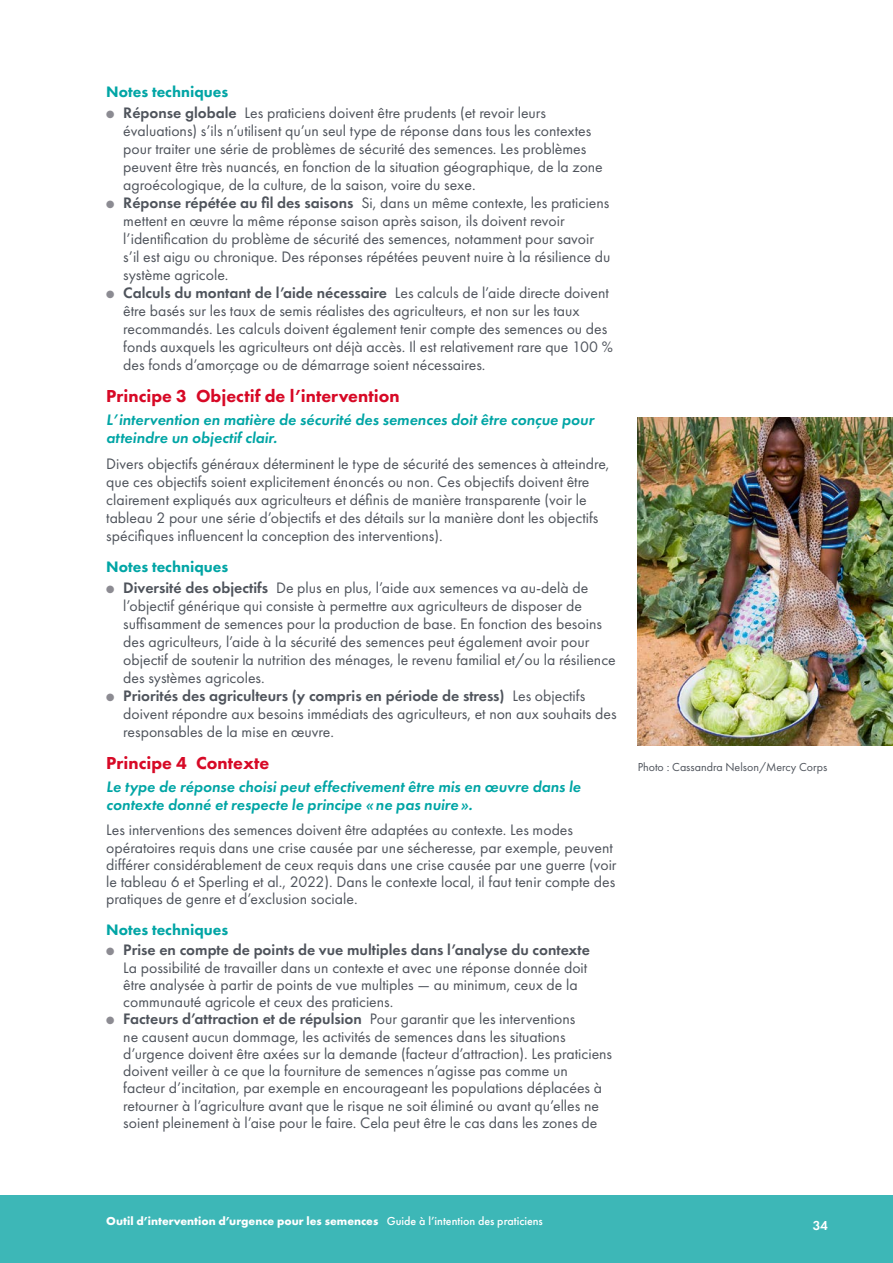
<style>
.page{position:relative;width:893px;height:1263px;background:#fff}
.page>*{position:absolute;margin:0;border:0;box-sizing:border-box;transform-origin:0 0}
.h3-principle-noToc{font:800 18px "Futura PT";color:#d70926}
.text-body{font:15.75px/18px "Futura PT";color:#4e535b}
.text-body-10_5_11_5{font:15.75px/17.2px "Futura PT";color:#4e535b}
.text-body-2{font:italic 600 15.75px/18px "Futura PT";color:#00a5a5}
.h3-noToc{font:800 15.75px "Futura PT";color:#00a5a5}
.t1{font:600 13.5px "Futura PT";color:#fff}
.t2{font:700 12px "Futura PT";color:#fff}
.photoCredit{font:12px "Futura PT";color:#4e535b}
.s1{color:#8c8b92}
.s2{font-weight:600}
.s3{font-weight:500}
</style>
<div class="page">
<div style="left:0;top:1195px;width:893px;height:68px;background:#3db7b7"></div>
<img style="left:638px;top:418px;width:255px;height:327px">
<p class="h3-noToc" style="left:106px;top:82px;width:123px">Notes techniques</p>
<p class="text-body" style="left:123px;top:103px;width:481px;text-indent:-17px"><span class="s1">●</span> <span class="s2">Réponse globale</span> Les praticiens doivent être prudents (et revoir leurs évaluations) s’ils n’utilisent qu’un seul type de réponse dans tous les contextes pour traiter une série de problèmes de sécurité des semences. Les problèmes peuvent être très nuancés, en fonction de la situation géographique, de la zone agroécologique, de la culture, de la saison, voire du sexe.</p>
<p class="text-body" style="left:123px;top:193px;width:489px;text-indent:-17px"><span class="s1">●</span> <span class="s2">Réponse répétée au fil des saisons</span> Si, dans un même contexte, les praticiens mettent en œuvre la même réponse saison après saison, ils doivent revoir l’identification du problème de sécurité des semences, notamment pour savoir s’il est aigu ou chronique. Des réponses répétées peuvent nuire à la résilience du système agricole.</p>
<p class="text-body" style="left:123px;top:283px;width:491px;text-indent:-17px"><span class="s1">●</span> <span class="s2">Calculs du montant de l’aide nécessaire</span> Les calculs de l’aide directe doivent être basés sur les taux de semis réalistes des agriculteurs, et non sur les taux recommandés. Les calculs doivent également tenir compte des semences ou des fonds auxquels les agriculteurs ont déjà accès. Il est relativement rare que 100 % des fonds d’amorçage ou de démarrage soient nécessaires.</p>
<p class="h3-principle-noToc" style="left:106px;top:385px;width:295px">Principe 3 Objectif de l’intervention</p>
<p class="text-body-2" style="left:106px;top:410px;width:489px">L’intervention en matière de sécurité des semences doit être conçue pour atteindre un objectif clair.</p>
<p class="text-body" style="left:106px;top:455px;width:505px">Divers objectifs généraux déterminent le type de sécurité des semences à atteindre, que ces objectifs soient explicitement énoncés ou non. Ces objectifs doivent être clairement expliqués aux agriculteurs et définis de manière transparente (voir le tableau 2 pour une série d’objectifs et des détails sur la manière dont les objectifs spécifiques influencent la conception des interventions).</p>
<p class="h3-noToc" style="left:106px;top:557px;width:123px">Notes techniques</p>
<p class="text-body" style="left:123px;top:579px;width:494px;text-indent:-17px"><span class="s1">●</span> <span class="s2">Diversité des objectifs</span> De plus en plus, l’aide aux semences va au-delà de l’objectif générique qui consiste à permettre aux agriculteurs de disposer de suffisamment de semences pour la production de base. En fonction des besoins des agriculteurs, l’aide à la sécurité des semences peut également avoir pour objectif de soutenir la nutrition des ménages, le revenu familial et/ou la résilience des systèmes agricoles.</p>
<p class="text-body" style="left:123px;top:687px;width:495px;text-indent:-17px"><span class="s1">●</span> <span class="s2">Priorités des agriculteurs (y compris en période de stress)</span> Les objectifs doivent répondre aux besoins immédiats des agriculteurs, et non aux souhaits des responsables de la mise en œuvre.</p>
<p class="h3-principle-noToc" style="left:106px;top:752px;width:165px">Principe 4 Contexte</p>
<p class="text-body-2" style="left:106px;top:777px;width:476px">Le type de réponse choisi peut effectivement être mis en œuvre dans le contexte donné et respecte le principe «ne pas nuire».</p>
<p class="text-body-10_5_11_5" style="left:106px;top:821px;width:512px">Les interventions des semences doivent être adaptées au contexte. Les modes opératoires requis dans une crise causée par une sécheresse, par exemple, peuvent différer considérablement de ceux requis dans une crise causée par une guerre (voir le tableau 6 et Sperling et al., 2022). Dans le contexte local, il faut tenir compte des pratiques de genre et d’exclusion sociale.</p>
<p class="h3-noToc" style="left:106px;top:920px;width:123px">Notes techniques</p>
<p class="text-body" style="left:123px;top:941px;width:468px;line-height:17.2px;text-indent:-17px"><span class="s1">●</span> <span class="s2">Prise en compte de points de vue multiples dans l’analyse du contexte </span>La possibilité de travailler dans un contexte et avec une réponse donnée doit être analysée à partir de points de vue multiples — au minimum, ceux de la communauté agricole et ceux des praticiens.</p>
<p class="text-body" style="left:123px;top:1010px;width:490px;line-height:17.2px;text-indent:-17px"><span class="s1">●</span> <span class="s2">Facteurs d’attraction et de répulsion</span> Pour garantir que les interventions<br>ne causent aucun dommage, les activités de semences dans les situations d’urgence doivent être axées sur la demande (facteur d’attraction). Les praticiens doivent veiller à ce que la fourniture de semences n’agisse pas comme un facteur d’incitation, par exemple en encourageant les populations déplacées à retourner à l’agriculture avant que le risque ne soit éliminé ou avant qu’elles ne soient pleinement à l’aise pour le faire. Cela peut être le cas dans les zones de</p>
<p class="photoCredit" style="left:638px;top:759px;width:191px">Photo : Cassandra Nelson/Mercy Corps</p>
<p class="t2" style="left:106px;top:1213px;width:438px">Outil d’intervention d’urgence pour les semences <span class="s3">Guide à l’intention des praticiens</span></p>
<p class="t1" style="left:813px;top:1217px;width:17px">34</p>
</div>
